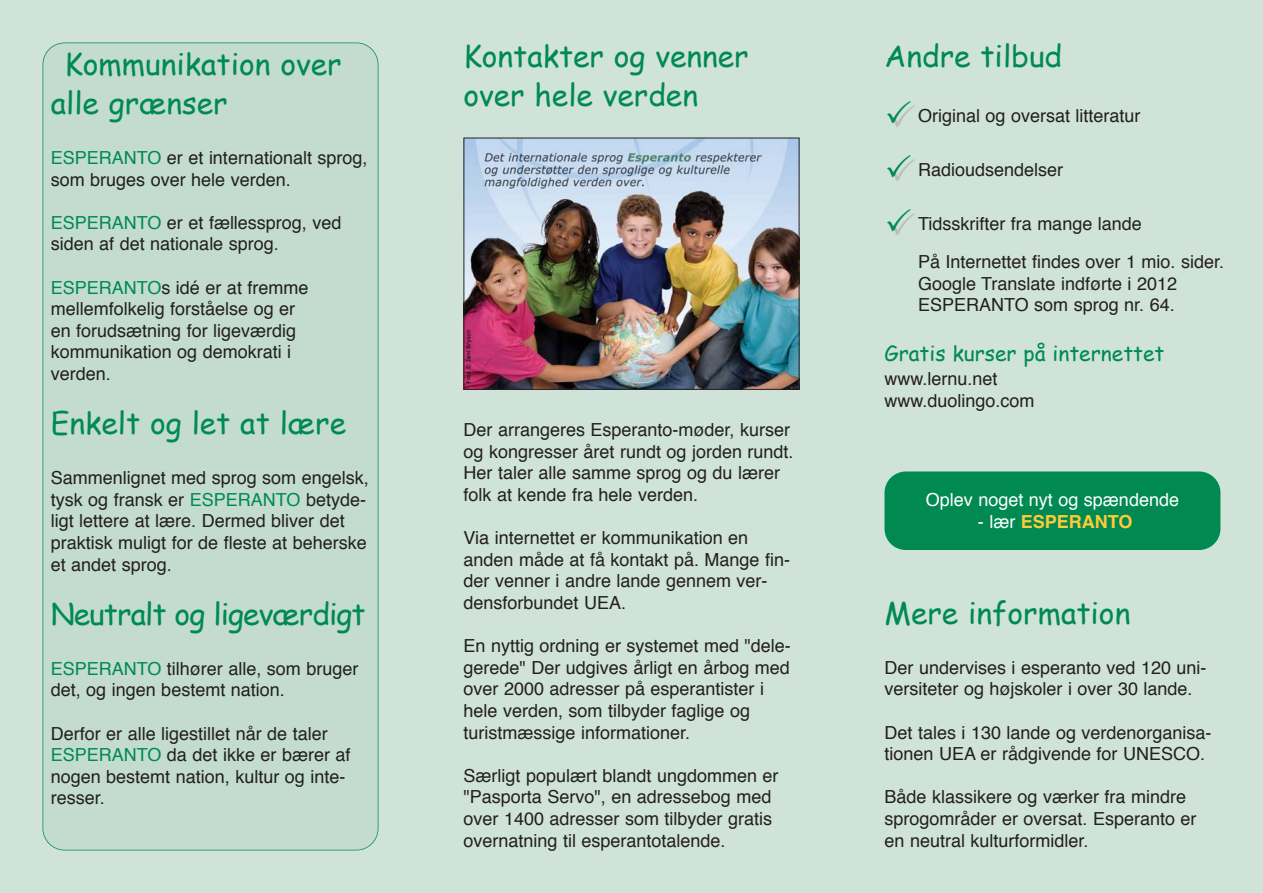
<style>
.page{position:relative;width:1263px;height:893px;background:#d0e3d9}
.page>*{position:absolute;margin:0;border:0;box-sizing:border-box;transform-origin:0 0}
.t1{font:30px/39.3px "Comic Sans MS";color:#008a52}
.t2{font:30px "Comic Sans MS";letter-spacing:-.03em;color:#008a52}
.t3{font:21px "Comic Sans MS";color:#008a52}
.t4{font:18px/21.6px "Helvetica";color:#231f20}
.t5{font:18px "Helvetica";color:#fff}
.t6{font:700 18px "Helvetica";color:#ffca38}
.s1{color:#008a52}
.s2{font-weight:400;color:#fff}
</style>
<div class="page">
<div style="left:43px;top:43px;width:335px;height:807px;background:#c3dccf;border-radius:21px"></div>
<div style="left:43px;top:43px;width:335px;height:807px;border:2px solid #008a52;border-radius:22px"></div>
<img style="left:465px;top:140px;width:332px;height:248px">
<div style="left:463px;top:138px;width:336px;height:252px;border:1px solid #231f20"></div>
<div style="left:884px;top:471px;width:336px;height:79px;background:#008a52;border-radius:21px"></div>
<h1 class="t1" style="left:51px;top:43px;width:292px;text-indent:14px">Kommunikation over alle grænser</h1>
<p class="t4" style="left:51px;top:148px;width:318px"><span class="s1">ESPERANTO</span> er et internationalt sprog, som bruges over hele verden.</p>
<p class="t4" style="left:51px;top:213px;width:292px"><span class="s1">ESPERANTO</span> er et fællessprog, ved siden af det nationale sprog.</p>
<p class="t4" style="left:51px;top:278px;width:259px"><span class="s1">ESPERANTO</span>s idé er at fremme mellemfolkelig forståelse og er en forudsætning for ligeværdig kommunikation og demokrati i verden.</p>
<h1 class="t1" style="left:51px;top:402px;width:297px">Enkelt og let at lære</h1>
<p class="t4" style="left:51px;top:468px;width:320px">Sammenlignet med sprog som engelsk, tysk og fransk er <span class="s1">ESPERANTO</span> betyde&shy;ligt lettere at lære. Dermed bliver det praktisk muligt for de fleste at beherske et andet sprog.</p>
<h1 class="t2" style="left:51px;top:592px;width:316px">Neutralt og ligeværdigt</h1>
<p class="t4" style="left:51px;top:659px;width:309px"><span class="s1">ESPERANTO</span> tilhører alle, som bruger det, og ingen bestemt nation.</p>
<p class="t4" style="left:51px;top:724px;width:301px">Derfor er alle ligestillet når de taler<br><span class="s1">ESPERANTO</span> da det ikke er bærer af nogen bestemt nation, kultur og inte&shy;resser.</p>
<h1 class="t1" style="left:463px;top:35px;width:287px">Kontakter og venner over hele verden</h1>
<h1 class="t1" style="left:884px;top:35px;width:179px">Andre tilbud</h1>
<p class="t4" style="left:918px;top:106px;width:224px">Original og oversat litteratur</p>
<p class="t4" style="left:918px;top:160px;width:147px">Radioudsendelser</p>
<p class="t4" style="left:463px;top:420px;width:332px">Der arrangeres Esperanto-møder, kurser og kongresser året rundt og jorden rundt.<br>Her taler alle samme sprog og du lærer folk at kende fra hele verden.</p>
<p class="t4" style="left:463px;top:528px;width:328px">Via internettet er kommunikation en anden måde at få kontakt på. Mange fin&shy;der venner i andre lande gennem ver&shy;densforbundet UEA.</p>
<p class="t4" style="left:463px;top:636px;width:329px">En nyttig ordning er systemet med "dele&shy;gerede" Der udgives årligt en årbog med over 2000 adresser på esperantister i hele verden, som tilbyder faglige og turistmæssige informationer.</p>
<p class="t4" style="left:463px;top:766px;width:317px">Særligt populært blandt ungdommen er "Pasporta Servo", en adressebog med over 1400 adresser som tilbyder gratis overnatning til esperantotalende.</p>
<p class="t4" style="left:918px;top:205px;width:308px;line-height:38.7px">Tidsskrifter fra mange lande<br>På Internettet findes over 1 mio. sider.</p>
<p class="t4" style="left:918px;top:274px;width:261px">Google Translate indførte i 2012<br>ESPERANTO som sprog nr. 64.</p>
<p class="t3" style="left:884px;top:338px;width:281px">Gratis kurser på internettet</p>
<p class="t4" style="left:884px;top:370px;width:151px">www.lernu.net www.duolingo.com</p>
<p class="t5" style="left:926px;top:492px;width:255px">Oplev noget nyt og spændende</p>
<p class="t6" style="left:978px;top:514px;width:156px"><span class="s2">- lær</span> ESPERANTO</p>
<h1 class="t1" style="left:884px;top:592px;width:247px">Mere information</h1>
<p class="t4" style="left:884px;top:658px;width:324px">Der undervises i esperanto ved 120 uni&shy;versiteter og højskoler i over 30 lande.</p>
<p class="t4" style="left:884px;top:723px;width:329px">Det tales i 130 lande og verdenorganisa&shy;tionen UEA er rådgivende for UNESCO.</p>
<p class="t4" style="left:884px;top:788px;width:314px">Både klassikere og værker fra mindre sprogområder er oversat. Esperanto er en neutral kulturformidler.</p>
</div>
